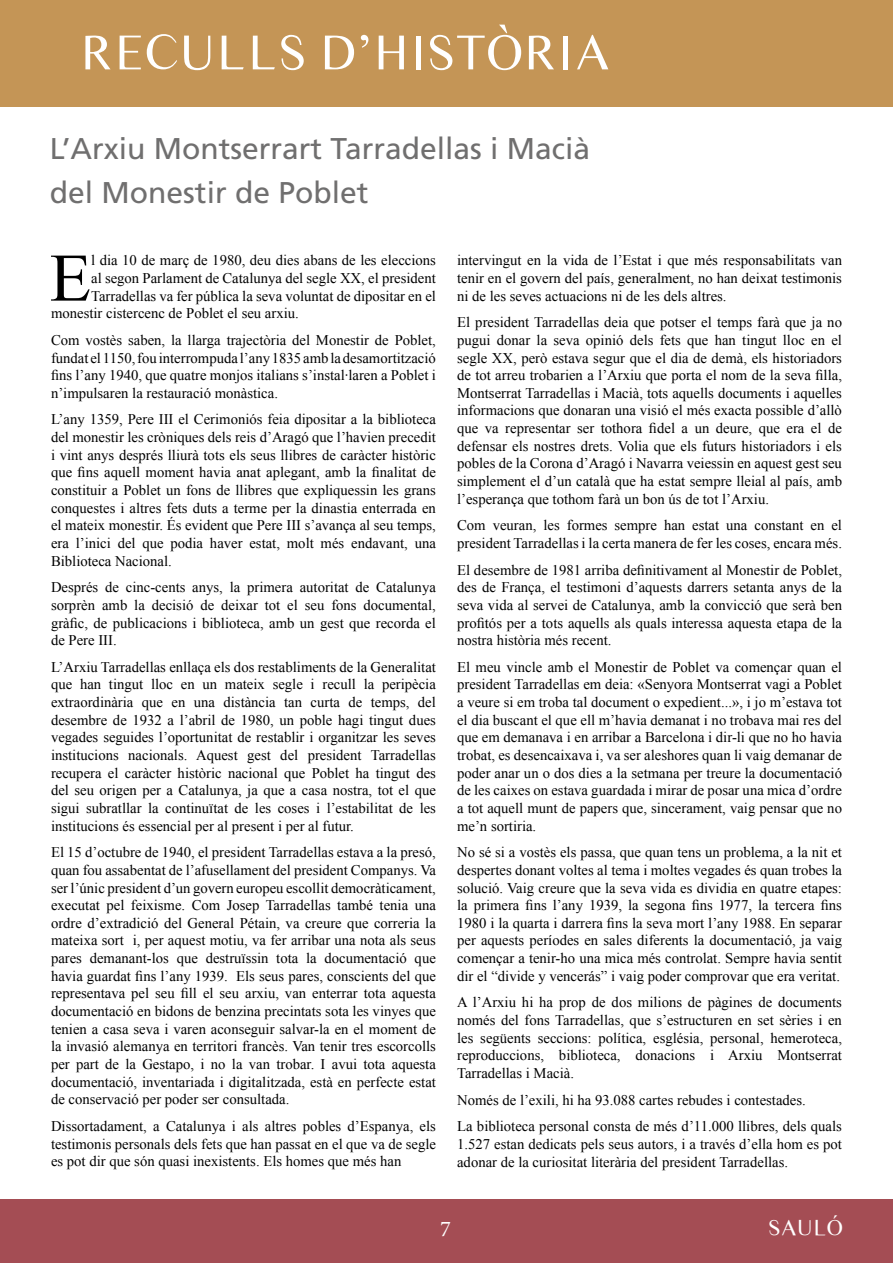
<style>
.page{position:relative;width:893px;height:1263px;background:#fff}
.page>*{position:absolute;margin:0;border:0;box-sizing:border-box;transform-origin:0 0}
.t1{font:67.95px "Times New Roman";color:#000}
.t2{font:51px "Times Sans Serif";color:#fff}
.t3{font:30px/44.5px "Frutiger LT Std";color:#706f6f}
.t4{font:22.5px "Times Sans Serif";color:#fff}
.t5{font:22.5px "Minion Pro";color:#fff}
.t6{font:14.7px/17.7px "Times New Roman";color:#000;text-align:justify}
</style>
<div class="page">
<div style="left:0;top:1199px;width:893px;height:64px;background:#a44d54"></div>
<div style="left:0;top:0;width:893px;height:106px;background:#c49556"></div>
<h2 class="t2" style="left:80px;top:18px;width:533px">RECULLS D’HISTÒRIA</h2>
<h3 class="t3" style="left:50px;top:126px;width:542px">L’Arxiu Montserrart Tarradellas i Macià del Monestir de Poblet</h3>
<h1 class="t1" style="left:50px;top:232px;width:43px">E</h1>
<p class="t6" style="left:91px;top:251px;width:346px">l dia 10 de març de 1980, deu dies abans de les eleccions</p>
<p class="t6" style="left:91px;top:269px;width:346px">al segon Parlament de Catalunya del segle XX, el president</p>
<p class="t6" style="left:91px;top:287px;width:346px">Tarradellas va fer pública la seva voluntat de dipositar en el</p>
<p class="t6" style="left:51px;top:304px;width:249px">monestir cistercenc de Poblet el seu arxiu.</p>
<p class="t6" style="left:51px;top:331px;width:386px">Com vostès saben, la llarga trajectòria del Monestir de Poblet, fundat el 1150, fou interrompuda l’any 1835 amb la desamortització fins l’any 1940, que quatre monjos italians s’instal·laren a Poblet i n’impulsaren la restauració monàstica.</p>
<p class="t6" style="left:51px;top:410px;width:386px">L’any 1359, Pere III el Cerimoniós feia dipositar a la biblioteca del monestir les cròniques dels reis d’Aragó que l’havien precedit i vint anys després lliurà tots els seus llibres de caràcter històric que fins aquell moment havia anat aplegant, amb la finalitat de constituir a Poblet un fons de llibres que expliquessin les grans conquestes i altres fets duts a terme per la dinastia enterrada en el mateix monestir. És evident que Pere III s’avança al seu temps, era l’inici del que podia haver estat, molt més endavant, una Biblioteca Nacional.</p>
<p class="t6" style="left:51px;top:578px;width:386px">Després de cinc-cents anys, la primera autoritat de Catalunya sorprèn amb la decisió de deixar tot el seu fons documental, gràfic, de publicacions i biblioteca, amb un gest que recorda el de Pere III.</p>
<p class="t6" style="left:51px;top:658px;width:386px">L’Arxiu Tarradellas enllaça els dos restabliments de la Generalitat que han tingut lloc en un mateix segle i recull la peripècia extraordinària que en una distància tan curta de temps, del desembre de 1932 a l’abril de 1980, un poble hagi tingut dues vegades seguides l’oportunitat de restablir i organitzar les seves institucions nacionals. Aquest gest del president Tarradellas recupera el caràcter històric nacional que Poblet ha tingut des del seu origen per a Catalunya, ja que a casa nostra, tot el que sigui subratllar la continuïtat de les coses i l’estabilitat de les institucions és essencial per al present i per al futur.</p>
<p class="t6" style="left:51px;top:843px;width:386px">El 15 d’octubre de 1940, el president Tarradellas estava a la presó, quan fou assabentat de l’afusellament del president Companys. Va ser l’únic president d’un govern europeu escollit democràticament, executat pel feixisme. Com Josep Tarradellas també tenia una ordre d’extradició del General Pétain, va creure que correria la mateixa sort i, per aquest motiu, va fer arribar una nota als seus pares demanant-los que destruïssin tota la documentació que havia guardat fins l’any 1939. Els seus pares, conscients del que representava pel seu fill el seu arxiu, van enterrar tota aquesta documentació en bidons de benzina precintats sota les vinyes que tenien a casa seva i varen aconseguir salvar-la en el moment de la invasió alemanya en territori francès. Van tenir tres escorcolls per part de la Gestapo, i no la van trobar. I avui tota aquesta documentació, inventariada i digitalitzada, està en perfecte estat de conservació per poder ser consultada.</p>
<p class="t6" style="left:51px;top:1117px;width:386px">Dissortadament, a Catalunya i als altres pobles d’Espanya, els testimonis personals dels fets que han passat en el que va de segle es pot dir que són quasi inexistents. Els homes que més han</p>
<p class="t6" style="left:457px;top:251px;width:386px">intervingut en la vida de l’Estat i que més responsabilitats van tenir en el govern del país, generalment, no han deixat testimonis ni de les seves actuacions ni de les dels altres.</p>
<p class="t6" style="left:457px;top:313px;width:386px">El president Tarradellas deia que potser el temps farà que ja no pugui donar la seva opinió dels fets que han tingut lloc en el segle XX, però estava segur que el dia de demà, els historiadors de tot arreu trobarien a l’Arxiu que porta el nom de la seva filla, Montserrat Tarradellas i Macià, tots aquells documents i aquelles informacions que donaran una visió el més exacta possible d’allò que va representar ser tothora fidel a un deure, que era el de defensar els nostres drets. Volia que els futurs historiadors i els pobles de la Corona d’Aragó i Navarra veiessin en aquest gest seu simplement el d’un català que ha estat sempre lleial al país, amb l’esperança que tothom farà un bon ús de tot l’Arxiu.</p>
<p class="t6" style="left:457px;top:516px;width:386px">Com veuran, les formes sempre han estat una constant en el president Tarradellas i la certa manera de fer les coses, encara més.</p>
<p class="t6" style="left:457px;top:561px;width:386px">El desembre de 1981 arriba definitivament al Monestir de Poblet, des de França, el testimoni d’aquests darrers setanta anys de la seva vida al servei de Catalunya, amb la convicció que serà ben profitós per a tots aquells als quals interessa aquesta etapa de la nostra història més recent.</p>
<p class="t6" style="left:457px;top:658px;width:386px">El meu vincle amb el Monestir de Poblet va començar quan el president Tarradellas em deia: «Senyora Montserrat vagi a Poblet a veure si em troba tal document o expedient...», i jo m’estava tot el dia buscant el que ell m’havia demanat i no trobava mai res del que em demanava i en arribar a Barcelona i dir-li que no ho havia trobat, es desencaixava i, va ser aleshores quan li vaig demanar de poder anar un o dos dies a la setmana per treure la documentació de les caixes on estava guardada i mirar de posar una mica d’ordre a tot aquell munt de papers que, sincerament, vaig pensar que no me’n sortiria.</p>
<p class="t6" style="left:457px;top:843px;width:386px">No sé si a vostès els passa, que quan tens un problema, a la nit et despertes donant voltes al tema i moltes vegades és quan trobes la solució. Vaig creure que la seva vida es dividia en quatre etapes: la primera fins l’any 1939, la segona fins 1977, la tercera fins 1980 i la quarta i darrera fins la seva mort l’any 1988. En separar per aquests períodes en sales diferents la documentació, ja vaig començar a tenir-ho una mica més controlat. Sempre havia sentit dir el “divide y vencerás” i vaig poder comprovar que era veritat.</p>
<p class="t6" style="left:457px;top:993px;width:386px">A l’Arxiu hi ha prop de dos milions de pàgines de documents només del fons Tarradellas, que s’estructuren en set sèries i en les següents seccions: política, església, personal, hemeroteca, reproduccions, biblioteca, donacions i Arxiu Montserrat Tarradellas i Macià.</p>
<p class="t6" style="left:457px;top:1086px;width:386px;line-height:26.7px">Només de l’exili, hi ha 93.088 cartes rebudes i contestades.<br>La biblioteca personal consta de més d’11.000 llibres, dels quals</p>
<p class="t6" style="left:457px;top:1135px;width:386px">1.527 estan dedicats pels seus autors, i a través d’ella hom es pot adonar de la curiositat literària del president Tarradellas.</p>
<h3 class="t5" style="left:440px;top:1213px;width:12px">7</h3>
<h3 class="t4" style="left:768px;top:1212px;width:76px">SAULÓ</h3>
</div>
